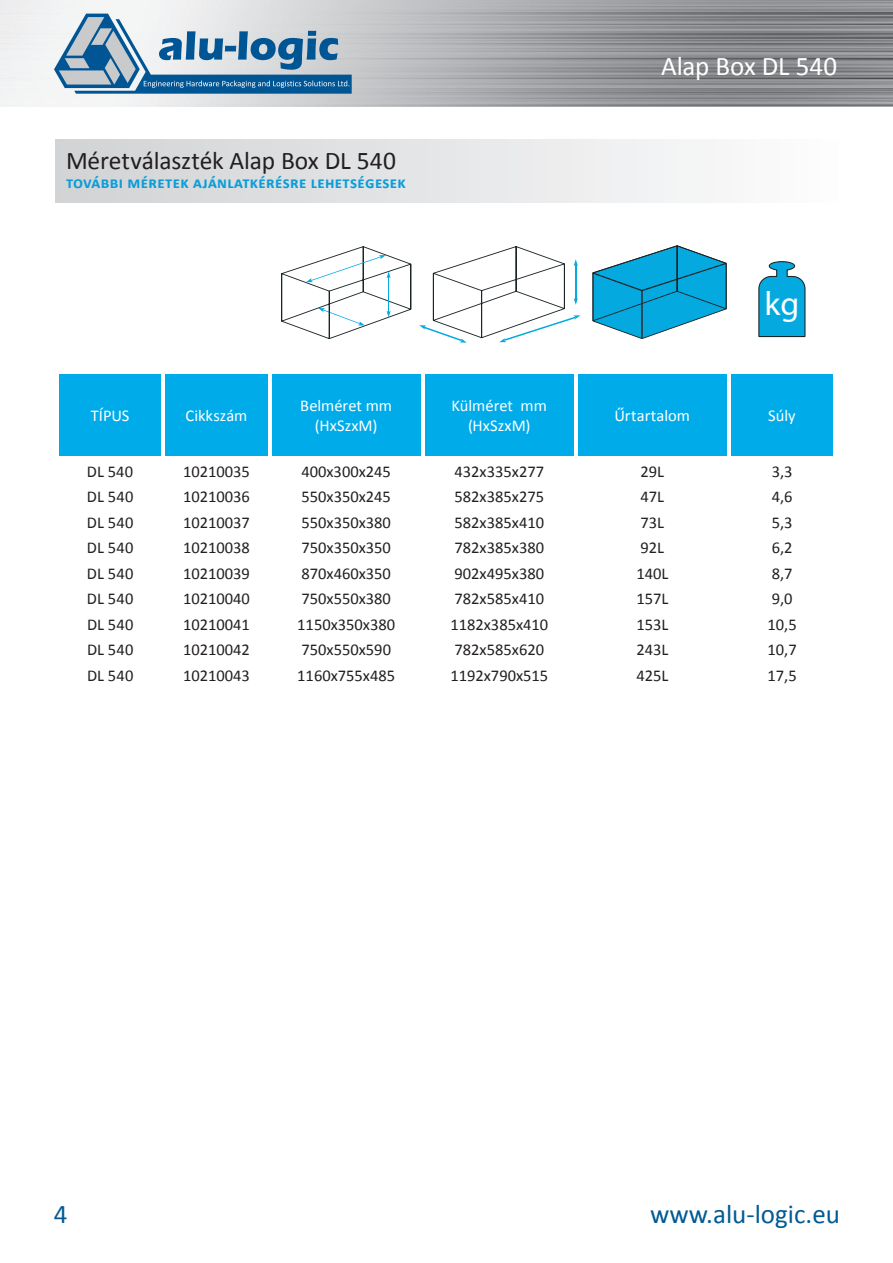
<style>
.page{position:relative;width:893px;height:1263px;background:#fff}
.page>*{position:absolute;margin:0;border:0;box-sizing:border-box;transform-origin:0 0}
.t1{font:33.9px "Myriad Pro";color:#fff}
.t2{font:27px "Calibri";color:#015a94}
.t3{font:27px "Calibri";letter-spacing:-.005em;color:#fff}
.t4{font:25.5px "Calibri";letter-spacing:-.005em;color:#231f20}
.t5{font:16.5px "Calibri";color:#231f20}
.t6{font:16.5px/19.8px "Calibri";color:#fff;text-align:center}
.t7{font:700 16.5px "Calibri";letter-spacing:.02em;color:#0b9dd9}
</style>
<div class="page">
<img style="left:0;top:0;width:893px;height:106px">
<svg style="left:54px;top:14px;width:298px;height:80px"></svg>
<div style="left:55px;top:139px;width:784px;height:64px;background:linear-gradient(to right,#d1d2d5,#fcfdfd)"></div>
<div style="left:59px;top:374px;width:774px;height:82px;background:#00abea"></div>
<hr style="left:162px;top:374px;width:3px;height:82px;background:#fff">
<hr style="left:268px;top:374px;width:3px;height:82px;background:#fff">
<hr style="left:421px;top:374px;width:3px;height:82px;background:#fff">
<hr style="left:574px;top:374px;width:3px;height:82px;background:#fff">
<hr style="left:727px;top:374px;width:3px;height:82px;background:#fff">
<svg style="left:281px;top:246px;width:130px;height:93px"></svg>
<svg style="left:419px;top:246px;width:161px;height:97px"></svg>
<svg style="left:592px;top:245px;width:135px;height:94px"></svg>
<svg style="left:758px;top:261px;width:47px;height:76px;background:#2aacd8"></svg>
<h3 class="t4" style="left:66px;top:144px;width:331px">Méretválaszték Alap Box DL 540</h3>
<p class="t7" style="left:66px;top:173px;width:341px">TOVÁBBI MÉRETEK AJÁNLATKÉRÉSRE LEHETSÉGESEK</p>
<h2 class="t3" style="left:661px;top:50px;width:178px">Alap Box DL 540</h2>
<h1 class="t1" style="left:765px;top:290px;width:36px">kg</h1>
<p class="t6" style="left:91px;top:405px;width:40px">TÍPUS</p>
<p class="t6" style="left:186px;top:405px;width:63px">Cikkszám</p>
<p class="t6" style="left:300px;top:396px;width:93px">Belméret mm (HxSzxM)</p>
<p class="t6" style="left:452px;top:396px;width:97px">Külméret mm (HxSzxM)</p>
<p class="t6" style="left:615px;top:405px;width:77px">Űrtartalom</p>
<p class="t6" style="left:768px;top:405px;width:29px">Súly</p>
<p class="t5" style="left:87px;top:461px;width:48px">DL 540</p>
<p class="t5" style="left:183px;top:461px;width:68px">10210035</p>
<p class="t5" style="left:301px;top:461px;width:91px">400x300x245</p>
<p class="t5" style="left:454px;top:461px;width:91px">432x335x277</p>
<p class="t5" style="left:641px;top:461px;width:25px">29L</p>
<p class="t5" style="left:772px;top:461px;width:22px">3,3</p>
<p class="t5" style="left:87px;top:486px;width:48px">DL 540</p>
<p class="t5" style="left:183px;top:486px;width:68px">10210036</p>
<p class="t5" style="left:301px;top:486px;width:91px">550x350x245</p>
<p class="t5" style="left:454px;top:486px;width:91px">582x385x275</p>
<p class="t5" style="left:641px;top:486px;width:25px">47L</p>
<p class="t5" style="left:772px;top:486px;width:22px">4,6</p>
<p class="t5" style="left:87px;top:512px;width:48px">DL 540</p>
<p class="t5" style="left:183px;top:512px;width:68px">10210037</p>
<p class="t5" style="left:301px;top:512px;width:91px">550x350x380</p>
<p class="t5" style="left:454px;top:512px;width:91px">582x385x410</p>
<p class="t5" style="left:641px;top:512px;width:25px">73L</p>
<p class="t5" style="left:772px;top:512px;width:22px">5,3</p>
<p class="t5" style="left:87px;top:537px;width:48px">DL 540</p>
<p class="t5" style="left:183px;top:537px;width:68px">10210038</p>
<p class="t5" style="left:301px;top:537px;width:91px">750x350x350</p>
<p class="t5" style="left:454px;top:537px;width:91px">782x385x380</p>
<p class="t5" style="left:641px;top:537px;width:25px">92L</p>
<p class="t5" style="left:772px;top:537px;width:22px">6,2</p>
<p class="t5" style="left:87px;top:563px;width:48px">DL 540</p>
<p class="t5" style="left:183px;top:563px;width:68px">10210039</p>
<p class="t5" style="left:301px;top:563px;width:91px">870x460x350</p>
<p class="t5" style="left:454px;top:563px;width:91px">902x495x380</p>
<p class="t5" style="left:636px;top:563px;width:34px">140L</p>
<p class="t5" style="left:772px;top:563px;width:22px">8,7</p>
<p class="t5" style="left:87px;top:588px;width:48px">DL 540</p>
<p class="t5" style="left:183px;top:588px;width:68px">10210040</p>
<p class="t5" style="left:301px;top:588px;width:91px">750x550x380</p>
<p class="t5" style="left:455px;top:588px;width:91px">782x585x410</p>
<p class="t5" style="left:636px;top:588px;width:34px">157L</p>
<p class="t5" style="left:772px;top:588px;width:22px">9,0</p>
<p class="t5" style="left:87px;top:614px;width:48px">DL 540</p>
<p class="t5" style="left:183px;top:614px;width:68px">10210041</p>
<p class="t5" style="left:297px;top:614px;width:99px">1150x350x380</p>
<p class="t5" style="left:450px;top:614px;width:99px">1182x385x410</p>
<p class="t5" style="left:636px;top:614px;width:34px">153L</p>
<p class="t5" style="left:767px;top:614px;width:31px">10,5</p>
<p class="t5" style="left:87px;top:639px;width:48px">DL 540</p>
<p class="t5" style="left:183px;top:639px;width:68px">10210042</p>
<p class="t5" style="left:301px;top:639px;width:91px">750x550x590</p>
<p class="t5" style="left:455px;top:639px;width:91px">782x585x620</p>
<p class="t5" style="left:636px;top:639px;width:34px">243L</p>
<p class="t5" style="left:767px;top:639px;width:31px">10,7</p>
<p class="t5" style="left:87px;top:665px;width:48px">DL 540</p>
<p class="t5" style="left:183px;top:665px;width:68px">10210043</p>
<p class="t5" style="left:297px;top:665px;width:99px">1160x755x485</p>
<p class="t5" style="left:450px;top:665px;width:99px">1192x790x515</p>
<p class="t5" style="left:636px;top:665px;width:34px">425L</p>
<p class="t5" style="left:767px;top:665px;width:31px">17,5</p>
<h2 class="t2" style="left:54px;top:1198px;width:15px">4</h2>
<h2 class="t2" style="left:650px;top:1198px;width:191px">www.alu-logic.eu</h2>
</div>
